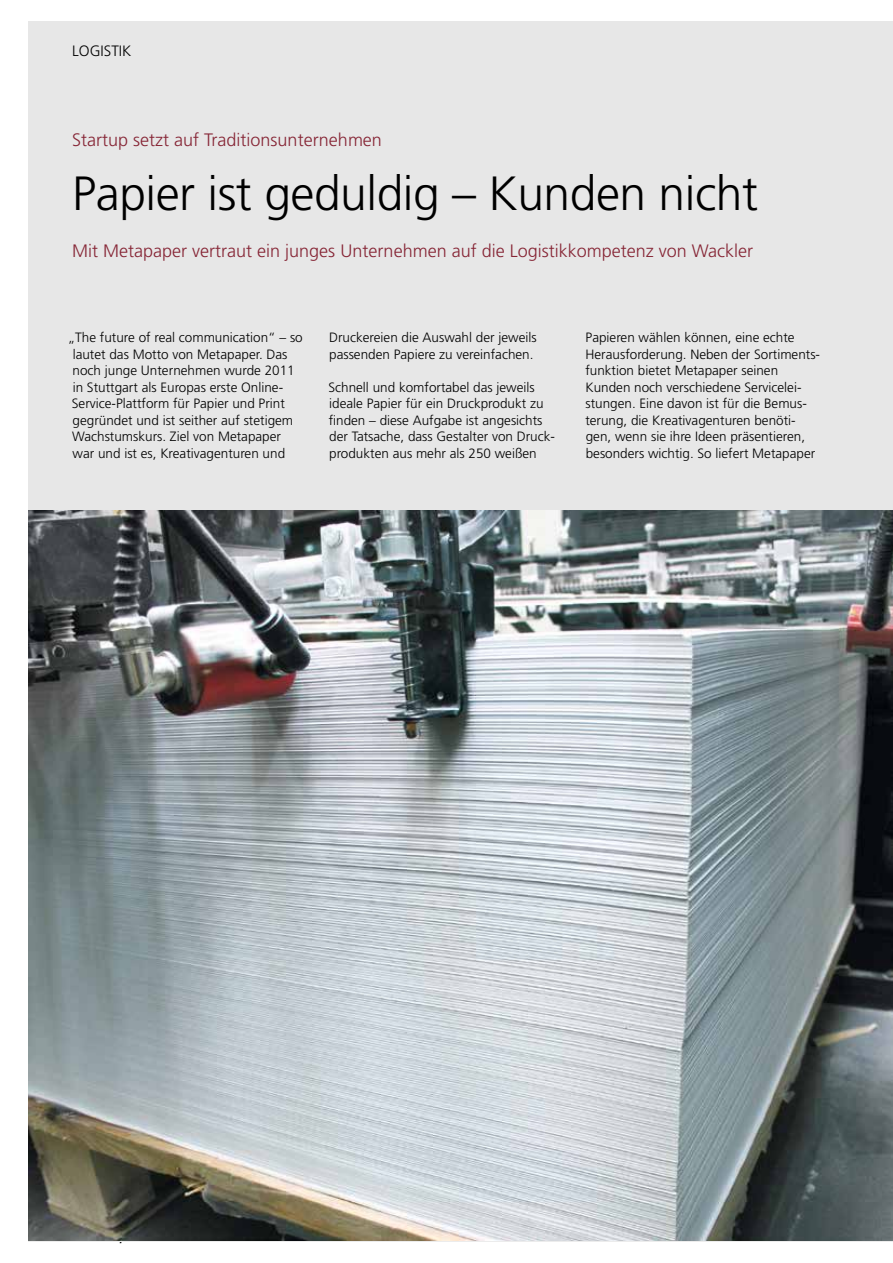
<style>
.page{position:relative;width:893px;height:1263px;background:#fff}
.page>*{position:absolute;margin:0;border:0;box-sizing:border-box;transform-origin:0 0}
.t1{font:300 48px "Frutiger";letter-spacing:-.01em;color:#000}
.t2{font:300 18px "Frutiger";color:#862535}
.t3{font:300 15px "Frutiger";color:#000}
.t4{font:300 13.5px/16.5px "Frutiger";color:#000}
</style>
<div class="page">
<div style="left:29px;top:21px;width:864px;height:1221px;background:#e7e7e7"></div>
<img style="left:29px;top:511px;width:864px;height:729px">
<p class="t3" style="left:72px;top:42px;width:61px">LOGISTIK</p>
<h2 class="t2" style="left:72px;top:130px;width:311px">Startup setzt auf Traditionsunternehmen</h2>
<h1 class="t1" style="left:72px;top:166px;width:687px">Papier ist geduldig – Kunden nicht</h1>
<h2 class="t2" style="left:72px;top:240px;width:682px">Mit Metapaper vertraut ein junges Unternehmen auf die Logistikkompetenz von Wackler</h2>
<p class="t4" style="left:72px;top:329px;width:232px;text-indent:-4px">„The future of real communication“ – so lautet das Motto von Metapaper. Das noch junge Unternehmen wurde 2011 in Stuttgart als Europas erste Online-Service-Plattform für Papier und Print gegründet und ist seither auf stetigem Wachstumskurs. Ziel von Metapaper war und ist es, Kreativagenturen und</p>
<p class="t4" style="left:329px;top:329px;width:209px">Druckereien die Auswahl der jeweils passenden Papiere zu vereinfachen.</p>
<p class="t4" style="left:328px;top:379px;width:228px">Schnell und komfortabel das jeweils ideale Papier für ein Druckprodukt zu finden – diese Aufgabe ist angesichts der Tatsache, dass Gestalter von Druck&shy;produkten aus mehr als 250 weißen</p>
<p class="t4" style="left:585px;top:329px;width:235px">Papieren wählen können, eine echte Herausforderung. Neben der Sortiments&shy;funktion bietet Metapaper seinen Kunden noch verschiedene Servicelei&shy;stungen. Eine davon ist für die Bemus&shy;terung, die Kreativagenturen benöti&shy;gen, wenn sie ihre Ideen präsentieren, besonders wichtig. So liefert Metapaper</p>
</div>
